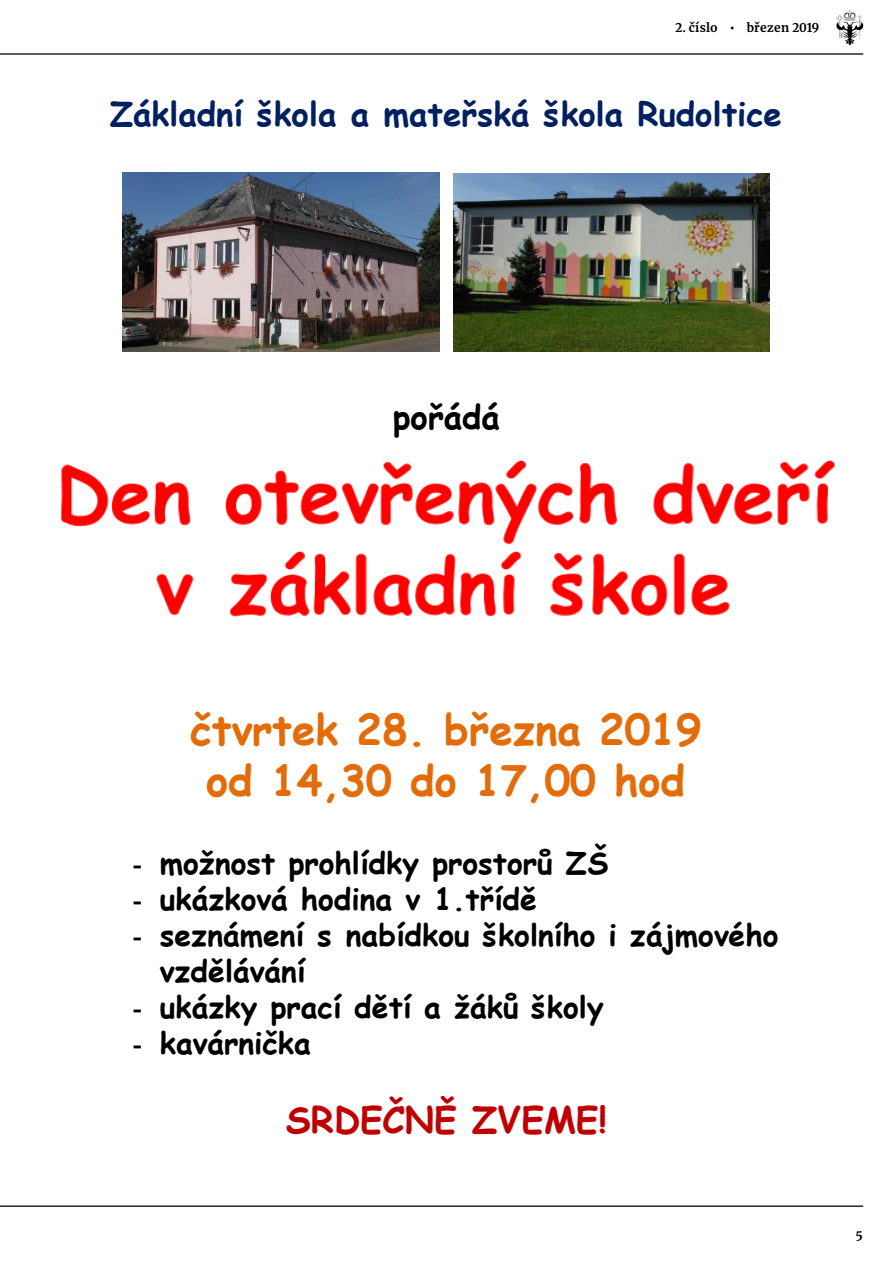
<style>
.page{position:relative;width:893px;height:1263px;background:#fff}
.page>*{position:absolute;margin:0;border:0;box-sizing:border-box;transform-origin:0 0}
.t1{font:700 42px/50.7px "Comic Sans MS";color:#e36c09;text-align:center}
.t2{font:700 36px "Comic Sans MS";color:#c00000}
.t3{font:700 33px "Comic Sans MS";color:#002060}
.t4{font:700 33px "Comic Sans MS";color:#000}
.t5{font:700 30px/36px "Comic Sans MS";color:#000}
.t6{font:700 12px "Merriweather";letter-spacing:.015em;color:#000}
.s1{font-family:"Calibri"}
</style>
<div class="page">
<svg style="left:836px;top:10px;width:27px;height:35px"></svg>
<hr style="left:0;top:53px;width:863px;height:2px;background:#000">
<hr style="left:0;top:1205px;width:863px;height:2px;background:#000">
<img style="left:122px;top:172px;width:318px;height:179px">
<img style="left:453px;top:173px;width:317px;height:178px">
<img style="left:61px;top:460px;width:774px;height:157px">
<p class="t6" style="left:675px;top:20px;width:145px">2. číslo • březen 2019</p>
<p class="t3" style="left:110px;top:90px;width:673px">Základní škola a mateřská škola Rudoltice</p>
<p class="t4" style="left:393px;top:393px;width:108px">pořádá</p>
<h1 class="t1" style="left:190px;top:703px;width:513px">čtvrtek 28. března 2019 od 14,30 do 17,00 hod</h1>
<p class="t5" style="left:133px;top:844px;width:476px"><span class="s1">-</span> možnost prohlídky prostorů ZŠ</p>
<p class="t5" style="left:133px;top:880px;width:406px"><span class="s1">-</span> ukázková hodina v 1.třídě</p>
<p class="t5" style="left:160px;top:916px;width:620px;text-indent:-27px"><span class="s1">-</span> seznámení s nabídkou školního i zájmového vzdělávání</p>
<p class="t5" style="left:133px;top:988px;width:472px"><span class="s1">-</span> ukázky prací dětí a žáků školy</p>
<p class="t5" style="left:133px;top:1024px;width:180px"><span class="s1">-</span> kavárnička</p>
<p class="t2" style="left:286px;top:1093px;width:323px">SRDEČNĚ ZVEME!</p>
<p class="t6" style="left:855px;top:1226px;width:9px">5</p>
</div>
